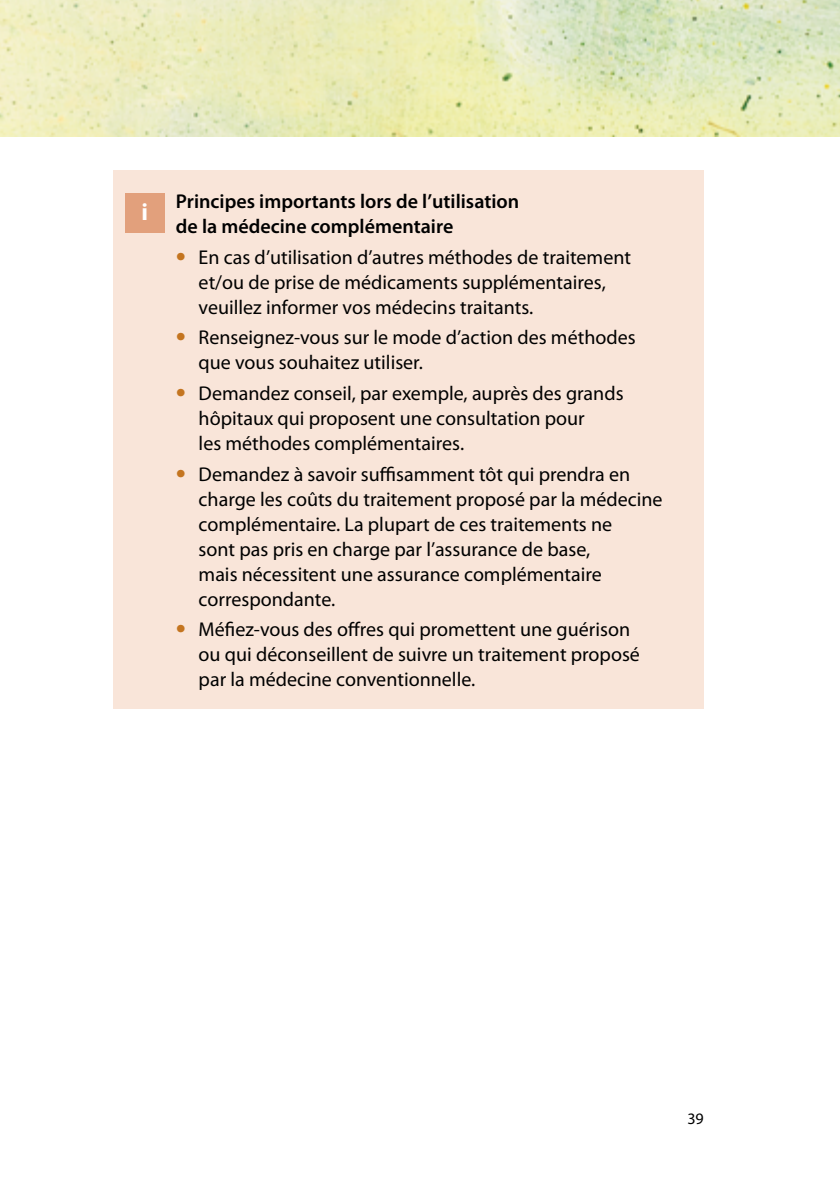
<style>
.page{position:relative;width:840px;height:1191px;background:#fff}
.page>*{position:absolute;margin:0;border:0;box-sizing:border-box;transform-origin:0 0}
.t1{font:700 24px "Myriad Pro";color:#fff}
.t2{font:20px/25px "Myriad Pro";color:#000}
.t3{font:600 20px/25px "Myriad Pro";color:#000}
.t4{font:16px "Myriad Pro";color:#000}
.s1{font-size:36px;color:#c47520}
</style>
<div class="page">
<img style="left:0;top:0;width:839px;height:136px">
<div style="left:113px;top:170px;width:590px;height:539px;background:#f9e5d9"></div>
<div style="left:125px;top:193px;width:39px;height:39px;background:#e2a07c"></div>
<p class="t1" style="left:141px;top:196px;width:8px">i</p>
<p class="t3" style="left:176px;top:188px;width:344px">Principes importants lors de l’utilisation de la médecine complémentaire</p>
<p class="t2" style="left:198px;top:244px;width:433px;text-indent:-23px"><span class="s1">•</span> En cas d’utilisation d’autres méthodes de traitement et/ou de prise de médicaments supplémentaires, veuillez informer vos médecins traitants.</p>
<p class="t2" style="left:198px;top:325px;width:438px;text-indent:-23px"><span class="s1">•</span> Renseignez-vous sur le mode d’action des méthodes que vous souhaitez utiliser.</p>
<p class="t2" style="left:198px;top:380px;width:426px;text-indent:-23px"><span class="s1">•</span> Demandez conseil, par exemple, auprès des grands hôpitaux qui proposent une consultation pour<br>les méthodes complémentaires.</p>
<p class="t2" style="left:198px;top:461px;width:465px;text-indent:-23px"><span class="s1">•</span> Demandez à savoir suffisamment tôt qui prendra en charge les coûts du traitement proposé par la médecine complémentaire. La plupart de ces traitements ne<br>sont pas pris en charge par l’assurance de base,<br>mais nécessitent une assurance complémentaire correspondante.</p>
<p class="t2" style="left:198px;top:617px;width:442px;text-indent:-23px"><span class="s1">•</span> Méfiez-vous des offres qui promettent une guérison ou qui déconseillent de suivre un traitement proposé par la médecine conventionnelle.</p>
<p class="t4" style="left:687px;top:1108px;width:18px">39</p>
</div>
